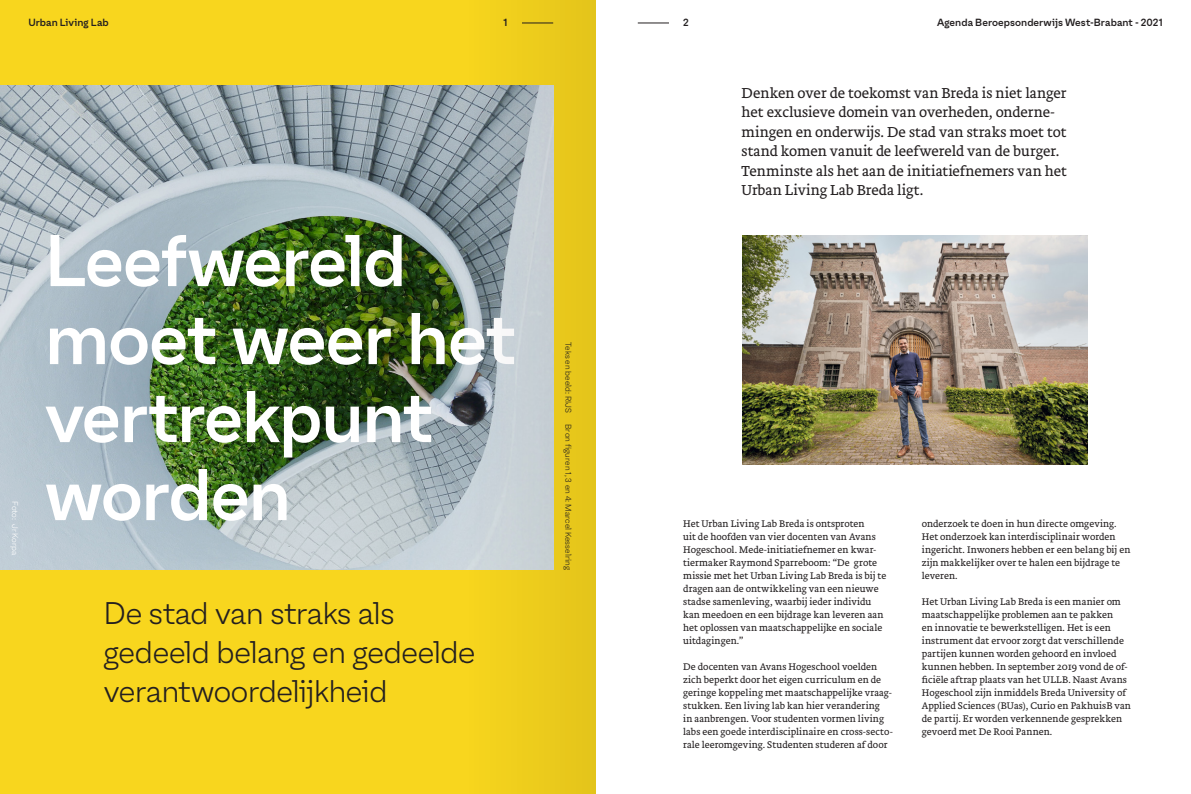
<style>
.page{position:relative;width:1191px;height:794px;background:#fff}
.page>*{position:absolute;margin:0;border:0;box-sizing:border-box;transform-origin:0 0}
.t1{font:500 70px/78px "Oli Grotesk L";letter-spacing:-.02em;color:#fff}
.t2{font:300 30px/39px "Oli Grotesk L";letter-spacing:-.01em;color:#231f20}
.t3{font:300 15px/19.5px "Brioni Text Std";letter-spacing:-.01em;color:#231f20}
.t4{font:300 10px/13px "Brioni Text Std";color:#231f20}
.t5{font:500 10px "Oli Grotesk L";letter-spacing:.005em;color:#231f20}
.t6{font:300 8px "Oli Grotesk L";letter-spacing:.01em;color:#231f20}
.t7{font:300 8px "Oli Grotesk L";letter-spacing:.01em;color:#fff}
</style>
<div class="page">
<div style="left:0;top:0;width:595px;height:794px;background:#f8d61e"></div>
<img style="left:0;top:85px;width:463px;height:485px">
<img style="left:742px;top:235px;width:345px;height:229px">
<hr style="left:638px;top:23px;width:31px;height:1px;background:#231f20">
<svg style="left:463px;top:0;width:132px;height:794px"></svg>
<p class="t5" style="left:28px;top:15px;width:82px">Urban Living Lab</p>
<p class="t5" style="left:503px;top:15px;width:5px">1</p>
<p class="t7" style="left:21px;top:501px;width:56px;rotate:90deg">Foto: Jr Korpa</p>
<h1 class="t1" style="left:45px;top:216px;width:472px">Leefwereld moet weer het vertrekpunt worden</h1>
<h2 class="t2" style="left:104px;top:591px;width:372px">De stad van straks als gedeeld belang en gedeelde verantwoordelijkheid</h2>
<p class="t6" style="left:574px;top:342px;width:73px;rotate:90deg">Teks en beeld: RIJS</p>
<p class="t6" style="left:574px;top:424px;width:147px;rotate:90deg">Bron figuren 1, 3 en 4: Marcel Kesselring</p>
<p class="t5" style="left:683px;top:15px;width:7px">2</p>
<p class="t5" style="left:937px;top:15px;width:227px">Agenda Beroepsonderwijs West-Brabant - 2021</p>
<p class="t3" style="left:741px;top:83px;width:327px">Denken over de toekomst van Breda is niet langer het exclusieve domein van overheden, onderne&shy;mingen en onderwijs. De stad van straks moet tot stand komen vanuit de leefwereld van de burger.<br>Tenminste als het aan de initiatiefnemers van het Urban Living Lab Breda ligt.</p>
<p class="t4" style="left:683px;top:517px;width:205px">Het Urban Living Lab Breda is ontsproten<br>uit de hoofden van vier docenten van Avans Hogeschool. Mede-initiatiefnemer en kwar&shy;tiermaker Raymond Sparreboom: “De grote missie met het Urban Living Lab Breda is bij te dragen aan de ontwikkeling van een nieuwe stadse samenleving, waarbij ieder individu kan meedoen en een bijdrage kan leveren aan het oplossen van maatschappelijke en sociale uitdagingen.”</p>
<p class="t4" style="left:683px;top:660px;width:211px">De docenten van Avans Hogeschool voelden zich beperkt door het eigen curriculum en de geringe koppeling met maatschappelijke vraag&shy;stukken. Een living lab kan hier verandering<br>in aanbrengen. Voor studenten vormen living labs een goede interdisciplinaire en cross-secto&shy;rale leeromgeving. Studenten studeren af door</p>
<p class="t4" style="left:921px;top:517px;width:210px">onderzoek te doen in hun directe omgeving.<br>Het onderzoek kan interdisciplinair worden ingericht. Inwoners hebben er een belang bij en zijn makkelijker over te halen een bijdrage te leveren.</p>
<p class="t4" style="left:921px;top:595px;width:211px">Het Urban Living Lab Breda is een manier om maatschappelijke problemen aan te pakken<br>en innovatie te bewerkstelligen. Het is een instrument dat ervoor zorgt dat verschillende partijen kunnen worden gehoord en invloed kunnen hebben. In september 2019 vond de of&shy;ficiële aftrap plaats van het ULLB. Naast Avans Hogeschool zijn inmiddels Breda University of Applied Sciences (BUas), Curio en PakhuisB van de partij. Er worden verkennende gesprekken gevoerd met De Rooi Pannen.</p>
</div>
